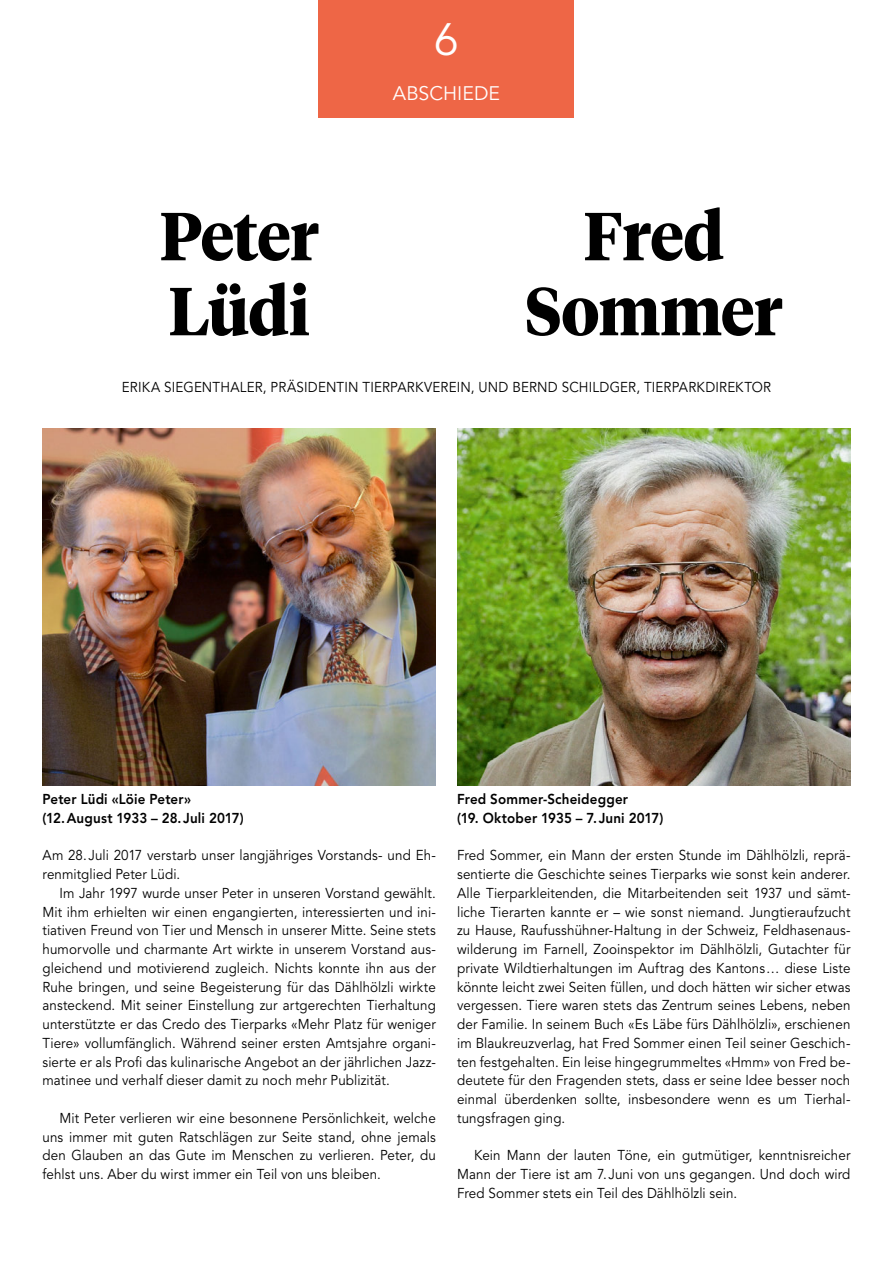
<style>
.page{position:relative;width:893px;height:1263px;background:#fff}
.page>*{position:absolute;margin:0;border:0;box-sizing:border-box;transform-origin:0 0}
.t1{font:700 67.5px/75px "Tiempos Headline";letter-spacing:-.01em;color:#000;scale:.94 1}
.t2{font:45px "Avenir LT Std";color:#fff}
.t3{font:19.5px "Avenir LT Std";color:#fff}
.t4{font:14.25px/18.8px "Avenir LT Std";letter-spacing:.01em;color:#000;text-align:justify;scale:.94 1}
.t5{font:800 14.25px/18.8px "Avenir LT Std";letter-spacing:.01em;color:#000;scale:.94 1}
</style>
<div class="page">
<hr style="left:892px;top:0;width:1px;height:1263px;background:#00a1b6">
<div style="left:319px;top:0;width:255px;height:118px;background:#ee6646"></div>
<img style="left:43px;top:428px;width:393px;height:357px">
<img style="left:457px;top:428px;width:393px;height:357px">
<svg style="left:892px;top:0;width:1px;height:149px"></svg>
<h2 class="t2" style="left:434px;top:13px;width:27px">6</h2>
<h3 class="t3" style="left:393px;top:82px;width:109px">ABSCHIEDE</h3>
<h1 class="t1" style="left:160px;top:196px;width:171px">Peter<br>Lüdi</h1>
<h1 class="t1" style="left:525px;top:196px;width:275px;text-align:center">Fred<br>Sommer</h1>
<p class="t4" style="left:122px;top:378px;width:692px">ERIKA SIEGENTHALER, PRÄSIDENTIN TIERPARKVEREIN, UND BERND SCHILDGER, TIERPARKDIREKTOR</p>
<p class="t5" style="left:43px;top:790px;width:216px">Peter Lüdi «Löie Peter» (12.August 1933 – 28. Juli 2017)</p>
<p class="t4" style="left:43px;top:846px;width:420px">Am 28. Juli 2017 verstarb unser langjähriges Vorstands- und Eh&shy;renmitglied Peter Lüdi.</p>
<p class="t4" style="left:43px;top:884px;width:420px;text-indent:17px">Im Jahr 1997 wurde unser Peter in unseren Vorstand gewählt.<br>Mit ihm erhielten wir einen engangierten, interessierten und ini&shy;tiativen Freund von Tier und Mensch in unserer Mitte. Seine stets humorvolle und charmante Art wirkte in unserem Vorstand aus&shy;gleichend und motivierend zugleich. Nichts konnte ihn aus der Ruhe bringen, und seine Begeisterung für das Dählhölzli wirkte ansteckend. Mit seiner Einstellung zur artgerechten Tierhaltung unterstützte er das Credo des Tierparks «Mehr Platz für weniger Tiere» vollumfänglich. Während seiner ersten Amtsjahre organi&shy;sierte er als Profi das kulinarische Angebot an der jährlichen Jazz&shy;matinee und verhalf dieser damit zu noch mehr Publizität.</p>
<p class="t4" style="left:43px;top:1109px;width:420px;text-indent:17px">Mit Peter verlieren wir eine besonnene Persönlichkeit, welche uns immer mit guten Ratschlägen zur Seite stand, ohne jemals den Glauben an das Gute im Menschen zu verlieren. Peter, du fehlst uns. Aber du wirst immer ein Teil von uns bleiben.</p>
<p class="t5" style="left:457px;top:790px;width:221px">Fred Sommer-Scheidegger<br>(19. Oktober 1935 – 7.Juni 2017)</p>
<p class="t4" style="left:457px;top:846px;width:420px">Fred Sommer, ein Mann der ersten Stunde im Dählhölzli, reprä&shy;sentierte die Geschichte seines Tierparks wie sonst kein anderer.<br>Alle Tierparkleitenden, die Mitarbeitenden seit 1937 und sämt&shy;liche Tierarten kannte er – wie sonst niemand. Jungtieraufzucht zu Hause, Raufusshühner-Haltung in der Schweiz, Feldhasenaus&shy;wilderung im Farnell, Zooinspektor im Dählhölzli, Gutachter für private Wildtierhaltungen im Auftrag des Kantons… diese Liste könnte leicht zwei Seiten füllen, und doch hätten wir sicher etwas vergessen. Tiere waren stets das Zentrum seines Lebens, neben der Familie. In seinem Buch «Es Läbe fürs Dählhölzli», erschienen im Blaukreuzverlag, hat Fred Sommer einen Teil seiner Geschich&shy;ten festgehalten. Ein leise hingegrummeltes «Hmm» von Fred be&shy;deutete für den Fragenden stets, dass er seine Idee besser noch einmal überdenken sollte, insbesondere wenn es um Tierhal&shy;tungsfragen ging.</p>
<p class="t4" style="left:457px;top:1146px;width:420px;text-indent:17px">Kein Mann der lauten Töne, ein gutmütiger, kenntnisreicher Mann der Tiere ist am 7. Juni von uns gegangen. Und doch wird Fred Sommer stets ein Teil des Dählhölzli sein.</p>
</div>
